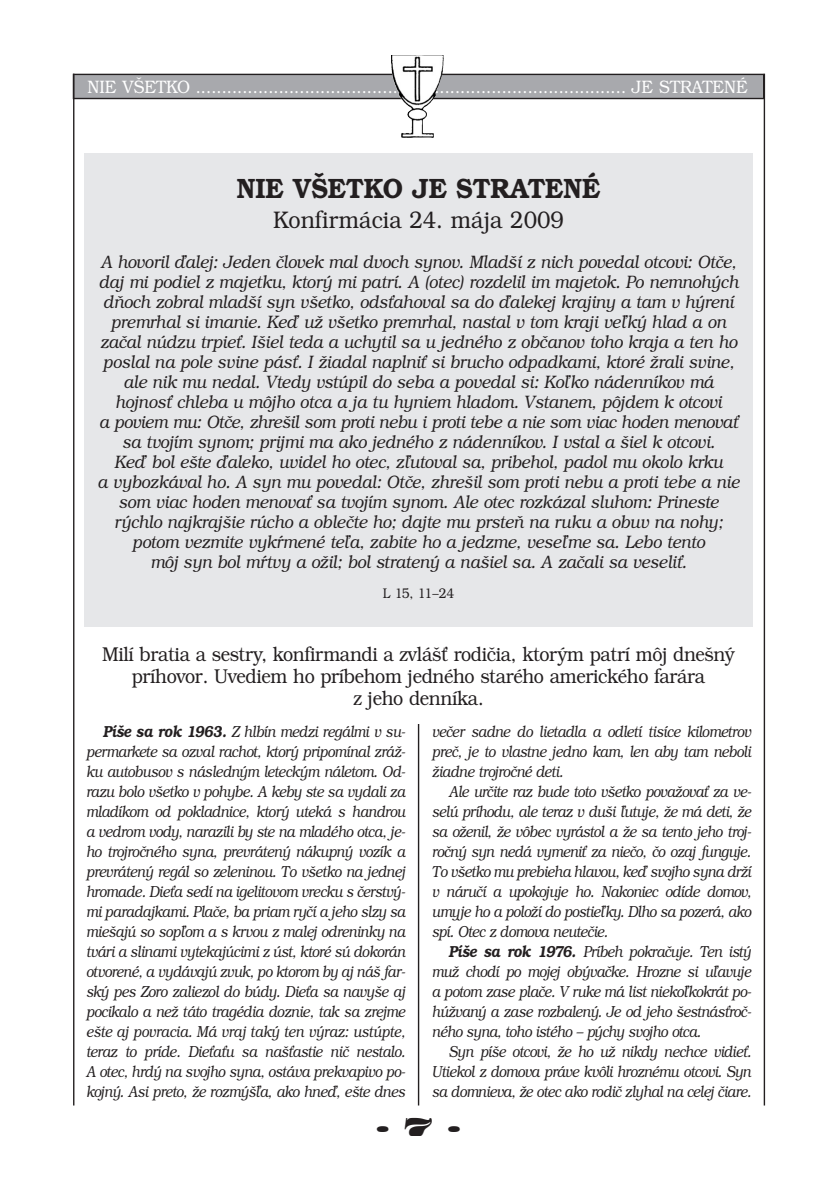
<style>
.page{position:relative;width:838px;height:1190px;background:#fff}
.page>*{position:absolute;margin:0;border:0;box-sizing:border-box;transform-origin:0 0}
.t1{font:28px "Bookman Itc LCE Dem Bol";color:#231f20;scale:.9 1}
.t2{font:300 24px "Bookman Itc LCE";color:#231f20;scale:.9 1}
.t3{font:24px "Madrone";color:#231f20}
.t4{font:300 20px/22px "Bookman Itc LCE";letter-spacing:-.02em;color:#231f20;text-align:center;scale:.9 1}
.t5{font:italic 300 18px/20px "Bookman Itc LCE";color:#231f20;text-align:center;scale:.9 1}
.t6{font:300 18px "Bookman Itc LCE";color:#fff;scale:.9 1}
.t7{font:italic 300 16px/20px "Bookman Itc LCE";letter-spacing:-.025em;color:#231f20;text-align:justify;scale:.85 1}
.t8{font:300 14px "Bookman Itc LCE";color:#231f20;scale:.9 1}
.s1{font-family:"Bookman Itc LCE Dem Bol Ita";font-weight:400;font-style:normal}
</style>
<div class="page">
<div style="left:73px;top:74px;width:691px;height:25px;background:#a8a9ad"></div>
<div style="left:73px;top:74px;width:691px;height:25px;border:1px solid #231f20"></div>
<hr style="left:73px;top:74px;width:1px;height:1032px;background:#231f20">
<hr style="left:764px;top:74px;width:1px;height:1032px;background:#231f20">
<img style="left:399px;top:55px;width:45px;height:83px">
<hr style="left:418px;top:716px;width:1px;height:390px;background:#231f20">
<div style="left:84px;top:646px;width:669px;height:78px;background:#fff"></div>
<div style="left:84px;top:153px;width:669px;height:474px;background:#e6e7e9"></div>
<p class="t6" style="left:87px;top:80px;width:735px">NIE VŠETKO ................................................................................... JE STRATENÉ</p>
<h1 class="t1" style="left:237px;top:177px;width:405px">NIE VŠETKO JE STRATENÉ</h1>
<h2 class="t2" style="left:273px;top:210px;width:324px">Konfirmácia 24. mája 2009</h2>
<p class="t5" style="left:98px;top:253px;width:715px">A hovoril ďalej: Jeden človek mal dvoch synov. Mladší z nich povedal otcovi: Otče, daj mi podiel z majetku, ktorý mi patrí. A (otec) rozdelil im majetok. Po nemnohých dňoch zobral mladší syn všetko, odsťahoval sa do ďalekej krajiny a tam v hýrení premrhal si imanie. Keď už všetko premrhal, nastal v tom kraji veľký hlad a on začal núdzu trpieť. Išiel teda a uchytil sa u jedného z občanov toho kraja a ten ho poslal na pole svine pásť. I žiadal naplniť si brucho odpadkami, ktoré žrali svine, ale nik mu nedal. Vtedy vstúpil do seba a povedal si: Koľko nádenníkov má hojnosť chleba u môjho otca a ja tu hyniem hladom. Vstanem, pôjdem k otcovi<br>a poviem mu: Otče, zhrešil som proti nebu i proti tebe a nie som viac hoden menovať sa tvojím synom; prijmi ma ako jedného z nádenníkov. I vstal a šiel k otcovi.<br>Keď bol ešte ďaleko, uvidel ho otec, zľutoval sa, pribehol, padol mu okolo krku<br>a vybozkával ho. A syn mu povedal: Otče, zhrešil som proti nebu a proti tebe a nie som viac hoden menovať sa tvojím synom. Ale otec rozkázal sluhom: Prineste rýchlo najkrajšie rúcho a oblečte ho; dajte mu prsteň na ruku a obuv na nohy; potom vezmite vykŕmené teľa, zabite ho a jedzme, veseľme sa. Lebo tento<br>môj syn bol mŕtvy a ožil; bol stratený a našiel sa. A začali sa veseliť.</p>
<p class="t8" style="left:383px;top:588px;width:81px">L 15, 11–24</p>
<p class="t4" style="left:102px;top:645px;width:705px">Milí bratia a sestry, konfirmandi a zvlášť rodičia, ktorým patrí môj dnešný príhovor. Uvediem ho príbehom jedného starého amerického farára<br>z jeho denníka.</p>
<p class="t7" style="left:86px;top:723px;width:377px;text-indent:17px"><span class="s1">Píše sa rok 1963.</span> Z hlbín medzi regálmi v su&shy;permarkete sa ozval rachot, ktorý pripomínal zráž&shy;ku autobusov s následným leteckým náletom. Od&shy;razu bolo všetko v pohybe. A keby ste sa vydali za mladíkom od pokladnice, ktorý uteká s handrou a vedrom vody, narazili by ste na mladého otca, je&shy;ho trojročného syna, prevrátený nákupný vozík a prevrátený regál so zeleninou. To všetko na jednej hromade. Dieťa sedí na igelitovom vrecku s čerstvý&shy;mi paradajkami. Plače, ba priam ryčí a jeho slzy sa miešajú so sopľom a s krvou z malej odreninky na tvári a slinami vytekajúcimi z úst, ktoré sú dokorán otvorené, a vydávajú zvuk, po ktorom by aj náš far&shy;ský pes Zoro zaliezol do búdy. Dieťa sa navyše aj pocikalo a než táto tragédia doznie, tak sa zrejme ešte aj povracia. Má vraj taký ten výraz: ustúpte, teraz to príde. Dieťaťu sa našťastie nič nestalo.<br>A otec, hrdý na svojho syna, ostáva prekvapivo po&shy;kojný. Asi preto, že rozmýšľa, ako hneď, ešte dnes</p>
<p class="t7" style="left:432px;top:723px;width:377px">večer sadne do lietadla a odletí tisíce kilometrov preč, je to vlastne jedno kam, len aby tam neboli žiadne trojročné deti.</p>
<p class="t7" style="left:432px;top:783px;width:377px;text-indent:17px">Ale určite raz bude toto všetko považovať za ve&shy;selú príhodu, ale teraz v duši ľutuje, že má deti, že sa oženil, že vôbec vyrástol a že sa tento jeho troj&shy;ročný syn nedá vymeniť za niečo, čo ozaj funguje.<br>To všetko mu prebieha hlavou, keď svojho syna drží v náručí a upokojuje ho. Nakoniec odíde domov, umyje ho a položí do postieľky. Dlho sa pozerá, ako spí. Otec z domova neutečie.</p>
<p class="t7" style="left:432px;top:943px;width:377px;text-indent:17px"><span class="s1">Píše sa rok 1976.</span> Príbeh pokračuje. Ten istý muž chodí po mojej obývačke. Hrozne si uľavuje a potom zase plače. V ruke má list niekoľkokrát po&shy;húžvaný a zase rozbalený. Je od jeho šestnásťroč&shy;ného syna, toho istého – pýchy svojho otca.</p>
<p class="t7" style="left:432px;top:1043px;width:377px;text-indent:17px">Syn píše otcovi, že ho už nikdy nechce vidieť.<br>Utiekol z domova práve kvôli hroznému otcovi. Syn sa domnieva, že otec ako rodič zlyhal na celej čiare.</p>
<h2 class="t3" style="left:376px;top:1114px;width:87px">.7.</h2>
</div>
